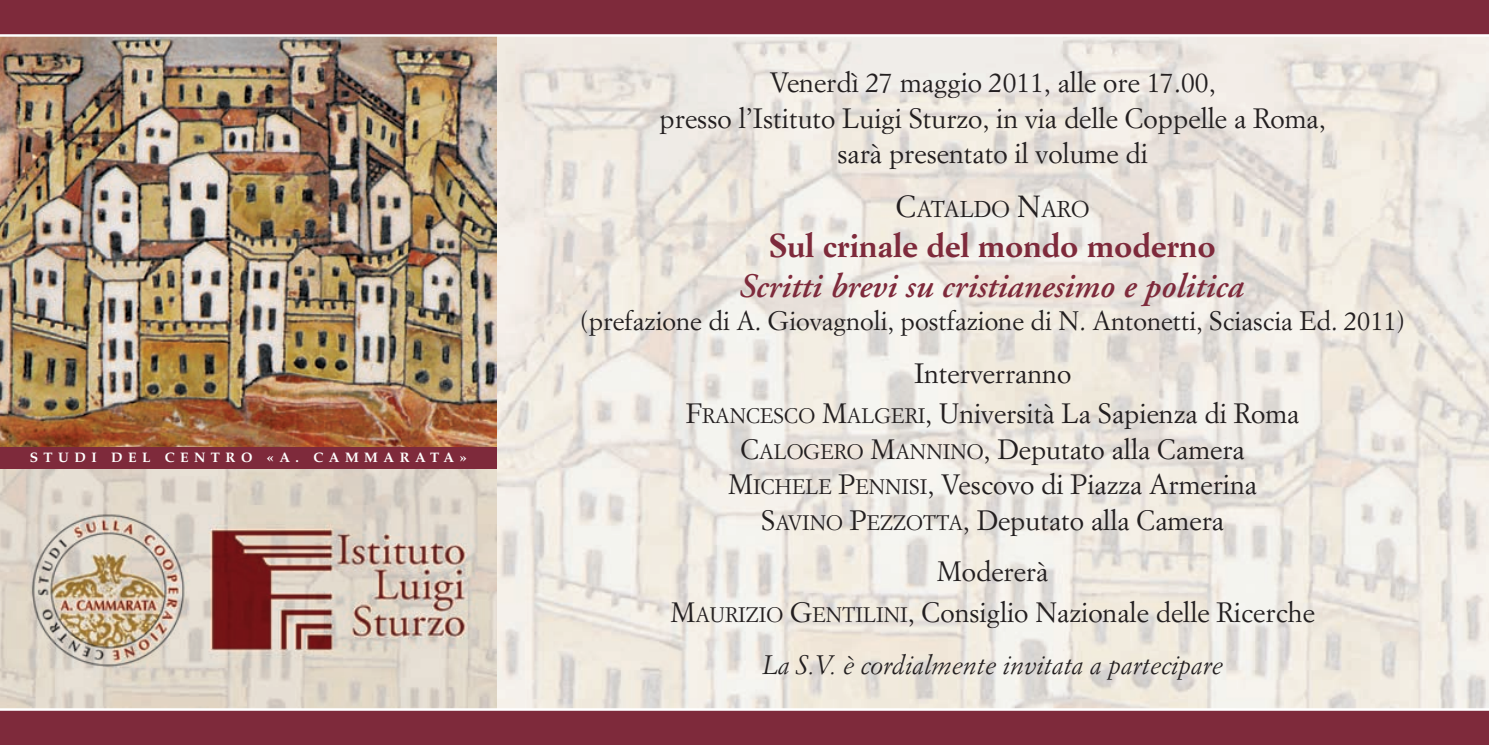
<style>
.page{position:relative;width:1489px;height:745px;background:#fff}
.page>*{position:absolute;margin:0;border:0;box-sizing:border-box;transform-origin:0 0}
.t1{font:italic 600 34.25px "Adobe Garamond";color:#7e2a3b}
.t2{font:700 32.5px "Simoncini Garamond";color:#7e2a3b;scale:1.05 1}
.t3{font:27.5px/35.5px "Simoncini Garamond";color:#231f20;text-align:center}
.t4{font:26.25px "Simoncini Garamond";color:#231f20}
.t5{font:italic 26.25px "Simoncini Garamond";color:#231f20}
.t6{font:22.5px "Simoncini Garamond";color:#231f20}
.t7{font:700 13.75px "Palatino";letter-spacing:.4em;color:#fff}
.s1{font-size:30px}
.s2{font-size:20.5px}
</style>
<div class="page">
<img style="left:496px;top:37px;width:992px;height:670px">
<img style="left:0;top:37px;width:496px;height:409px">
<div style="left:0;top:0;width:1488px;height:35px;background:#7e2a3b"></div>
<svg style="left:0;top:468px;width:496px;height:239px;background:#cfbdb0"></svg>
<div style="left:0;top:709px;width:1488px;height:35px;background:#7e2a3b"></div>
<div style="left:0;top:446px;width:496px;height:22px;background:#7e2a3b"></div>
<hr style="left:0;top:34px;width:1488px;height:3px;background:#fff">
<hr style="left:0;top:707px;width:1488px;height:3px;background:#fff">
<p class="t7" style="left:30px;top:452px;width:438px">STUDI DEL CENTRO «A. CAMMARATA»</p>
<p class="t3" style="left:659px;top:67px;width:667px">Venerdì 27 maggio 2011, alle ore 17.00,<br>presso l’Istituto Luigi Sturzo, in via delle Coppelle a Roma, sarà presentato il volume di</p>
<p class="t6" style="left:895px;top:199px;width:195px"><span class="s1">C</span>ATALDO <span class="s1">N</span>ARO</p>
<p class="t2" style="left:769px;top:232px;width:427px">Sul crinale del mondo moderno</p>
<p class="t1" style="left:738px;top:272px;width:506px">Scritti brevi su cristianesimo e politica</p>
<p class="t4" style="left:580px;top:309px;width:827px">(prefazione di A. Giovagnoli, postfazione di N. Antonetti, Sciascia Ed. 2011)</p>
<p class="t3" style="left:685px;top:354px;width:615px;line-height:40.5px">Interverranno<br>F<span class="s2">RANCESCO</span> M<span class="s2">ALGERI</span>, Università La Sapienza di Roma</p>
<p class="t3" style="left:728px;top:433px;width:530px">C<span class="s2">ALOGERO</span> M<span class="s2">ANNINO</span>, Deputato alla Camera<br>M<span class="s2">ICHELE</span> P<span class="s2">ENNISI</span>, Vescovo di Piazza Armerina<br>S<span class="s2">AVINO</span> P<span class="s2">EZZOTTA</span>, Deputato alla Camera</p>
<p class="t3" style="left:670px;top:553px;width:646px;line-height:40.5px">Modererà<br>M<span class="s2">AURIZIO</span> G<span class="s2">ENTILINI</span>, Consiglio Nazionale delle Ricerche</p>
<p class="t5" style="left:762px;top:653px;width:462px">La S.V. è cordialmente invitata a partecipare</p>
</div>
